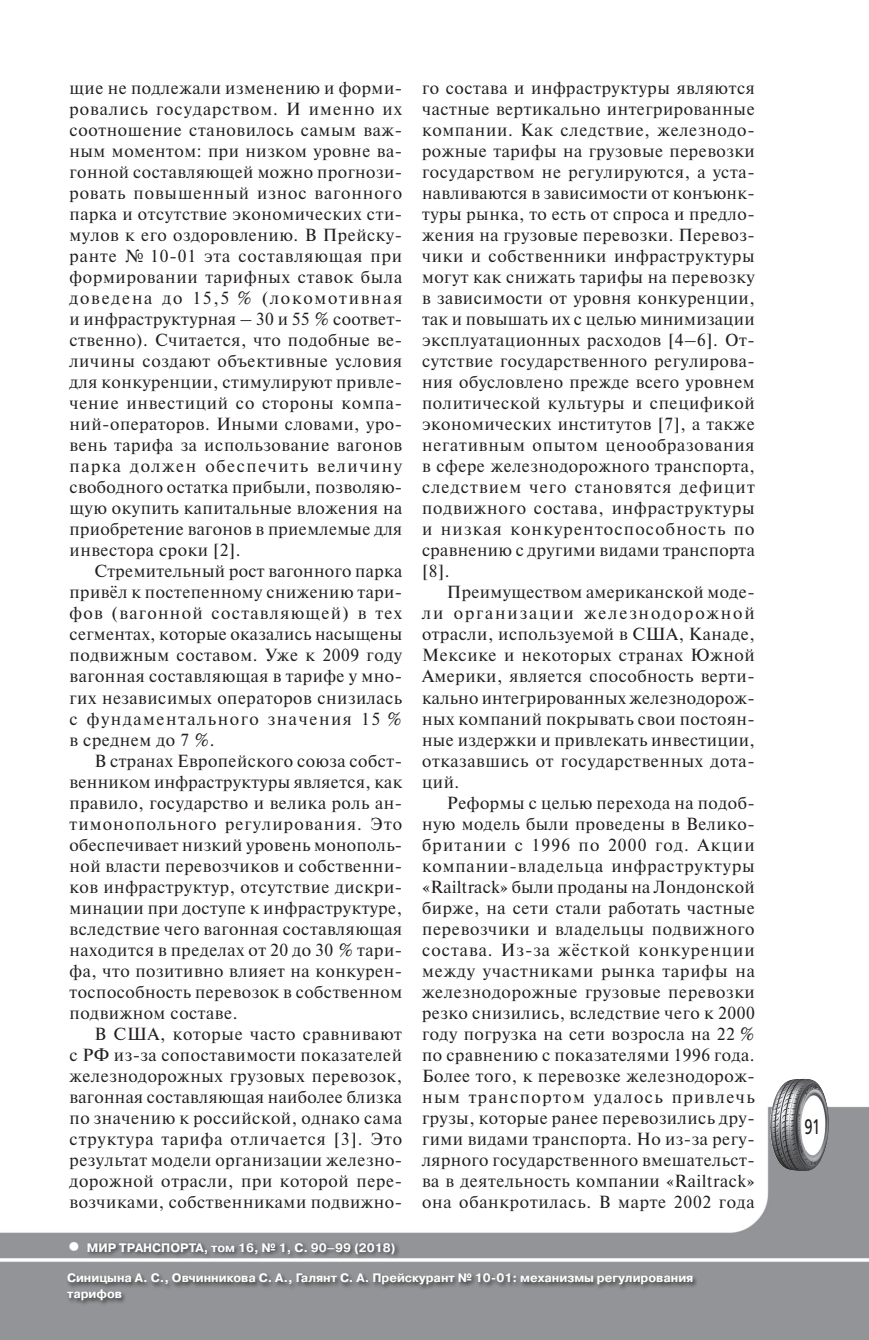
<style>
.page{position:relative;width:869px;height:1340px;background:#fff}
.page>*{position:absolute;margin:0;border:0;box-sizing:border-box;transform-origin:0 0}
.t1{font:700 24.5px "Pragmatica C";color:#fff}
.t2{font:21px "Newton C";color:#231f20;scale:.7 1}
.Text{font:17.5px/21px "Newton C";letter-spacing:.03em;color:#231f20;text-align:justify}
.подвал_bottom{font:700 12.25px/15.8px "Pragmatica C";color:#fff}
.Подвал_топ{font:700 12.25px "Pragmatica C";color:#fff}
</style>
<div class="page">
<img style="left:0;top:1078px;width:868px;height:261px">
<img style="left:769px;top:1078px;width:33px;height:85px">
<div style="left:65px;top:1240px;width:633px;height:66px;background:#231f20;opacity:.75"></div>
<p class="Text" style="left:69px;top:78px;width:334px;text-align:left">щие не подлежали изменению и форми&shy;ровались государством. И именно их соотношение становилось самым важ&shy;ным моментом: при низком уровне ва&shy;гонной составляющей можно прогнози&shy;ровать повышенный износ вагонного парка и отсутствие экономических сти&shy;мулов к его оздоровлению. В Прейску&shy;ранте № 10-01 эта составляющая при формировании тарифных ставок была доведена до 15,5 % (локомотивная и инфраструктурная – 30 и 55 % соответ&shy;ственно). Считается, что подобные ве&shy;личины создают объективные условия для конкуренции, стимулируют привле&shy;чение инвестиций со стороны компа&shy;ний-операторов. Иными словами, уро&shy;вень тарифа за использование вагонов парка должен обеспечить величину свободного остатка прибыли, позволяю&shy;щую окупить капитальные вложения на приобретение вагонов в приемлемые для инвестора сроки [2].</p>
<p class="Text" style="left:69px;top:561px;width:334px;text-indent:25px">Стремительный рост вагонного парка привёл к постепенному снижению тари&shy;фов (вагонной составляющей) в тех сегментах, которые оказались насыщены подвижным составом. Уже к 2009 году вагонная составляющая в тарифе у мно&shy;гих независимых операторов снизилась с фундаментального значения 15 % в среднем до 7 %.</p>
<p class="Text" style="left:69px;top:750px;width:334px;text-indent:25px">В странах Европейского союза собст&shy;венником инфраструктуры является, как правило, государство и велика роль ан&shy;тимонопольного регулирования. Это обеспечивает низкий уровень монополь&shy;ной власти перевозчиков и собственни&shy;ков инфраструктур, отсутствие дискри&shy;минации при доступе к инфраструктуре, вследствие чего вагонная составляющая находится в пределах от 20 до 30 % тари&shy;фа, что позитивно влияет на конкурен&shy;тоспособность перевозок в собственном подвижном составе.</p>
<p class="Text" style="left:69px;top:1023px;width:334px;text-indent:25px">В США, которые часто сравнивают с РФ из-за сопоставимости показателей железнодорожных грузовых перевозок, вагонная составляющая наиболее близка по значению к российской, однако сама структура тарифа отличается [3]. Это результат модели организации железно&shy;дорожной отрасли, при которой пере&shy;возчиками, собственниками подвижно-</p>
<p class="Text" style="left:422px;top:78px;width:334px;text-align:left">го состава и инфраструктуры являются частные вертикально интегрированные компании. Как следствие, железнодо&shy;рожные тарифы на грузовые перевозки государством не регулируются, а уста&shy;навливаются в зависимости от конъюнк&shy;туры рынка, то есть от спроса и предло&shy;жения на грузовые перевозки. Перевоз&shy;чики и собственники инфраструктуры могут как снижать тарифы на перевозку в зависимости от уровня конкуренции, так и повышать их с целью минимизации эксплуатационных расходов [4–6]. От&shy;сутствие государственного регулирова&shy;ния обусловлено прежде всего уровнем политической культуры и спецификой экономических институтов [7], а также негативным опытом ценообразования в сфере железнодорожного транспорта, следствием чего становятся дефицит подвижного состава, инфраструктуры и низкая конкурентоспособность по сравнению с другими видами транспорта [8].</p>
<p class="Text" style="left:422px;top:582px;width:334px;text-indent:25px">Преимуществом американской моде&shy;ли организации железнодорожной отрасли, используемой в США, Канаде, Мексике и некоторых странах Южной Америки, является способность верти&shy;кально интегрированных железнодорож&shy;ных компаний покрывать свои постоян&shy;ные издержки и привлекать инвестиции, отказавшись от государственных дота&shy;ций.</p>
<p class="Text" style="left:422px;top:792px;width:334px;text-align:left;text-indent:25px">Реформы с целью перехода на подоб&shy;ную модель были проведены в Велико&shy;британии с 1996 по 2000 год. Акции компании-владельца инфраструктуры «Railtrack» были проданы на Лондонской бирже, на сети стали работать частные перевозчики и владельцы подвижного состава. Из-за жёсткой конкуренции между участниками рынка тарифы на железнодорожные грузовые перевозки резко снизились, вследствие чего к 2000 году погрузка на сети возросла на 22 % по сравнению с показателями 1996 года.<br>Более того, к перевозке железнодорож&shy;ным транспортом удалось привлечь грузы, которые ранее перевозились дру&shy;гими видами транспорта. Но из-за регу&shy;лярного государственного вмешательст&shy;ва в деятельность компании «Railtrack» она обанкротилась. В марте 2002 года</p>
<h1 class="t1" style="left:66px;top:1232px;width:18px">•</h1>
<p class="Подвал_топ" style="left:87px;top:1240px;width:310px">МИР ТРАНСПОРТА, том 16, № 1, С. 90–99 (2018)</p>
<p class="подвал_bottom" style="left:67px;top:1270px;width:627px">Синицына А. С., Овчинникова С. А., Галянт С. А. Прейскурант № 10-01: механизмы регулирования тарифов</p>
<p class="t2" style="left:804px;top:1115px;width:22px">91</p>
</div>
